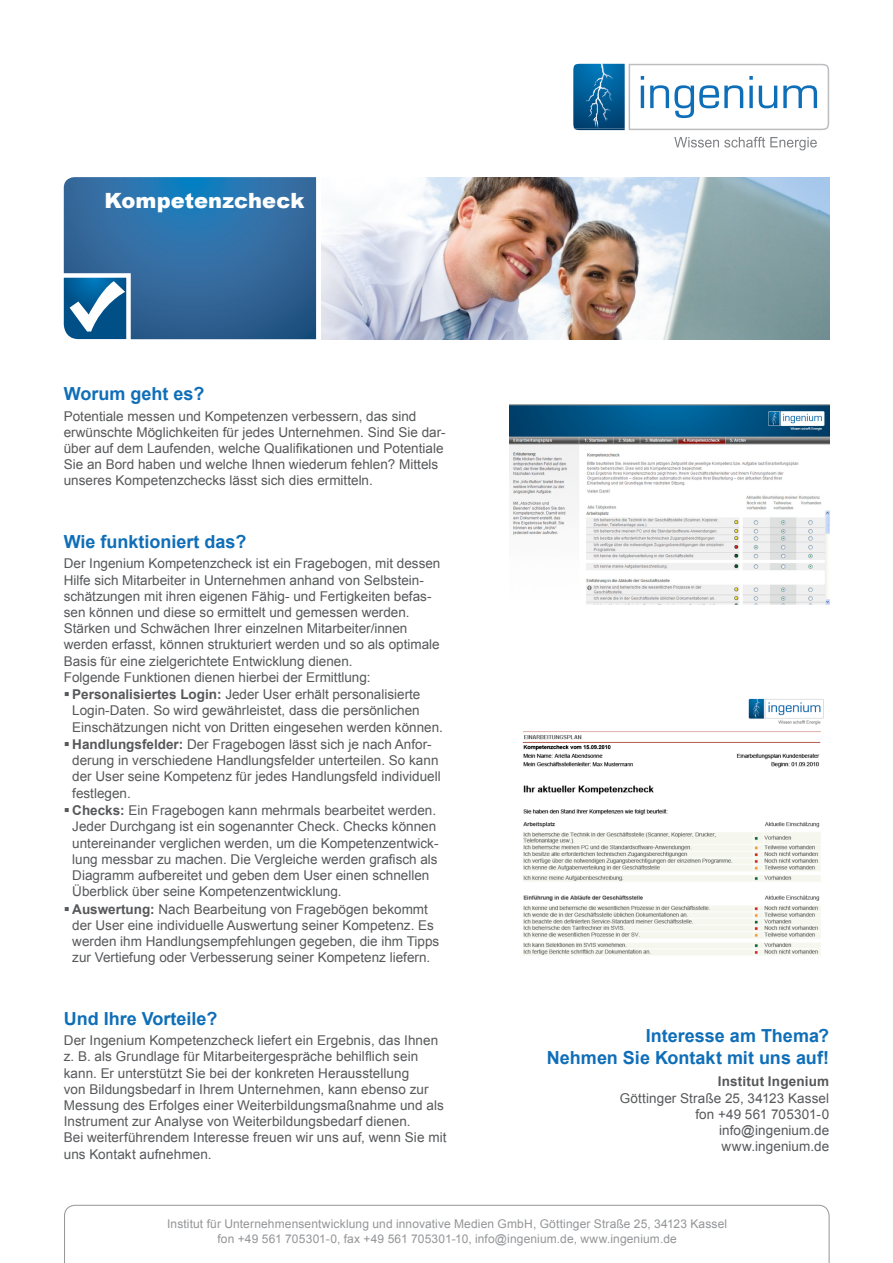
<style>
.page{position:relative;width:893px;height:1263px;background:#fff}
.page>*{position:absolute;margin:0;border:0;box-sizing:border-box;transform-origin:0 0}
.Absatzformat_1{font:900 21px "Arial";letter-spacing:.005em;color:#fff}
.Zwischenüberschrift{font:700 18px "Arial";color:#0f6eb8}
.Überschrift-Kontaktf{font:700 18px/21.6px "Arial";color:#0f6eb8;text-align:right}
.Fließtext{font:13.5px/16.2px "Arial";color:#57585a}
.Aufzählung{font:13.5px/16.2px "Arial";color:#57585a}
.Kontaktfeld{font:13.5px "Arial";letter-spacing:.005em;color:#57585a}
.Kontaktfeld-2{font:700 13.5px "Arial";letter-spacing:.015em;color:#57585a}
.t1{font:12px "Arial";letter-spacing:.01em;color:#939598}
.s1{font-weight:700}
</style>
<div class="page">
<img style="left:607px;top:64px;width:5px;height:57px">
<img style="left:585px;top:64px;width:22px;height:63px">
<svg style="left:588px;top:103px;width:9px;height:13px"></svg>
<svg style="left:594px;top:82px;width:3px;height:4px"></svg>
<svg style="left:629px;top:64px;width:200px;height:66px"></svg>
<svg style="left:674px;top:137px;width:143px;height:13px"></svg>
<svg style="left:64px;top:1204px;width:766px;height:59px"></svg>
<img style="left:321px;top:177px;width:508px;height:162px">
<img style="left:509px;top:404px;width:320px;height:201px">
<svg style="left:63px;top:177px;width:253px;height:163px;background:#346fa2"></svg>
<img style="left:522px;top:698px;width:302px;height:257px">
<p class="Absatzformat_1" style="left:105px;top:186px;width:201px">Kompetenzcheck</p>
<p class="Zwischenüberschrift" style="left:64px;top:382px;width:142px">Worum geht es?</p>
<p class="Fließtext" style="left:64px;top:408px;width:383px">Potentiale messen und Kompetenzen verbessern, das sind erwünschte Möglichkeiten für jedes Unternehmen. Sind Sie dar&shy;über auf dem Laufenden, welche Qualifikationen und Potentiale Sie an Bord haben und welche Ihnen wiederum fehlen? Mittels unseres Kompetenzchecks lässt sich dies ermitteln.</p>
<p class="Zwischenüberschrift" style="left:64px;top:529px;width:184px">Wie funktioniert das?</p>
<p class="Fließtext" style="left:64px;top:556px;width:378px">Der Ingenium Kompetenzcheck ist ein Fragebogen, mit dessen Hilfe sich Mitarbeiter in Unternehmen anhand von Selbstein&shy;schätzungen mit ihren eigenen Fähig- und Fertigkeiten befas&shy;sen können und diese so ermittelt und gemessen werden.</p>
<p class="Fließtext" style="left:64px;top:620px;width:377px">Stärken und Schwächen Ihrer einzelnen Mitarbeiter/innen werden erfasst, können strukturiert werden und so als optimale<br>Basis für eine zielgerichtete Entwicklung dienen.</p>
<p class="Fließtext" style="left:64px;top:669px;width:308px">Folgende Funktionen dienen hierbei der Ermittlung:</p>
<p class="Aufzählung" style="left:72px;top:686px;width:372px;text-indent:-9px">▪ <span class="s1">Personalisiertes Login:</span> Jeder User erhält personalisierte<br>Login-Daten. So wird gewährleistet, dass die persönlichen<br>Einschätzungen nicht von Dritten eingesehen werden können.</p>
<p class="Aufzählung" style="left:72px;top:736px;width:370px;text-indent:-9px">▪ <span class="s1">Handlungsfelder:</span> Der Fragebogen lässt sich je nach Anfor&shy;derung in verschiedene Handlungsfelder unterteilen. So kann der User seine Kompetenz für jedes Handlungsfeld individuell festlegen.</p>
<p class="Aufzählung" style="left:72px;top:802px;width:368px;text-indent:-9px">▪ <span class="s1">Checks:</span> Ein Fragebogen kann mehrmals bearbeitet werden.<br>Jeder Durchgang ist ein sogenannter Check. Checks können untereinander verglichen werden, um die Kompetenzentwick&shy;lung messbar zu machen. Die Vergleiche werden grafisch als Diagramm aufbereitet und geben dem User einen schnellen Überblick über seine Kompetenzentwicklung.</p>
<p class="Aufzählung" style="left:72px;top:901px;width:368px;text-indent:-9px">▪ <span class="s1">Auswertung:</span> Nach Bearbeitung von Fragebögen bekommt der User eine individuelle Auswertung seiner Kompetenz. Es werden ihm Handlungsempfehlungen gegeben, die ihm Tipps zur Vertiefung oder Verbesserung seiner Kompetenz liefern.</p>
<p class="Zwischenüberschrift" style="left:64px;top:1006px;width:155px">Und Ihre Vorteile?</p>
<p class="Fließtext" style="left:64px;top:1032px;width:382px">Der Ingenium Kompetenzcheck liefert ein Ergebnis, das Ihnen z. B. als Grundlage für Mitarbeitergespräche behilflich sein kann. Er unterstützt Sie bei der konkreten Herausstellung<br>von Bildungsbedarf in Ihrem Unternehmen, kann ebenso zur Messung des Erfolges einer Weiterbildungsmaßnahme und als Instrument zur Analyse von Weiterbildungsbedarf dienen.</p>
<p class="Fließtext" style="left:64px;top:1130px;width:384px">Bei weiterführendem Interesse freuen wir uns auf, wenn Sie mit uns Kontakt aufnehmen.</p>
<p class="Überschrift-Kontaktf" style="left:547px;top:1026px;width:284px">Interesse am Thema?<br>Nehmen Sie Kontakt mit uns auf!</p>
<p class="Kontaktfeld-2" style="left:718px;top:1073px;width:113px">Institut Ingenium</p>
<p class="Kontaktfeld" style="left:620px;top:1089px;width:211px">Göttinger Straße 25, 34123 Kassel</p>
<p class="Kontaktfeld" style="left:695px;top:1105px;width:135px">fon +49 561 705301-0</p>
<p class="Kontaktfeld" style="left:719px;top:1121px;width:111px">info@ingenium.de</p>
<p class="Kontaktfeld" style="left:721px;top:1137px;width:109px">www.ingenium.de</p>
<p class="t1" style="left:167px;top:1216px;width:561px">Institut für Unternehmensentwicklung und innovative Medien GmbH, Göttinger Straße 25, 34123 Kassel</p>
<p class="t1" style="left:217px;top:1230px;width:461px">fon +49 561 705301-0, fax +49 561 705301-10, info@ingenium.de, www.ingenium.de</p>
</div>
